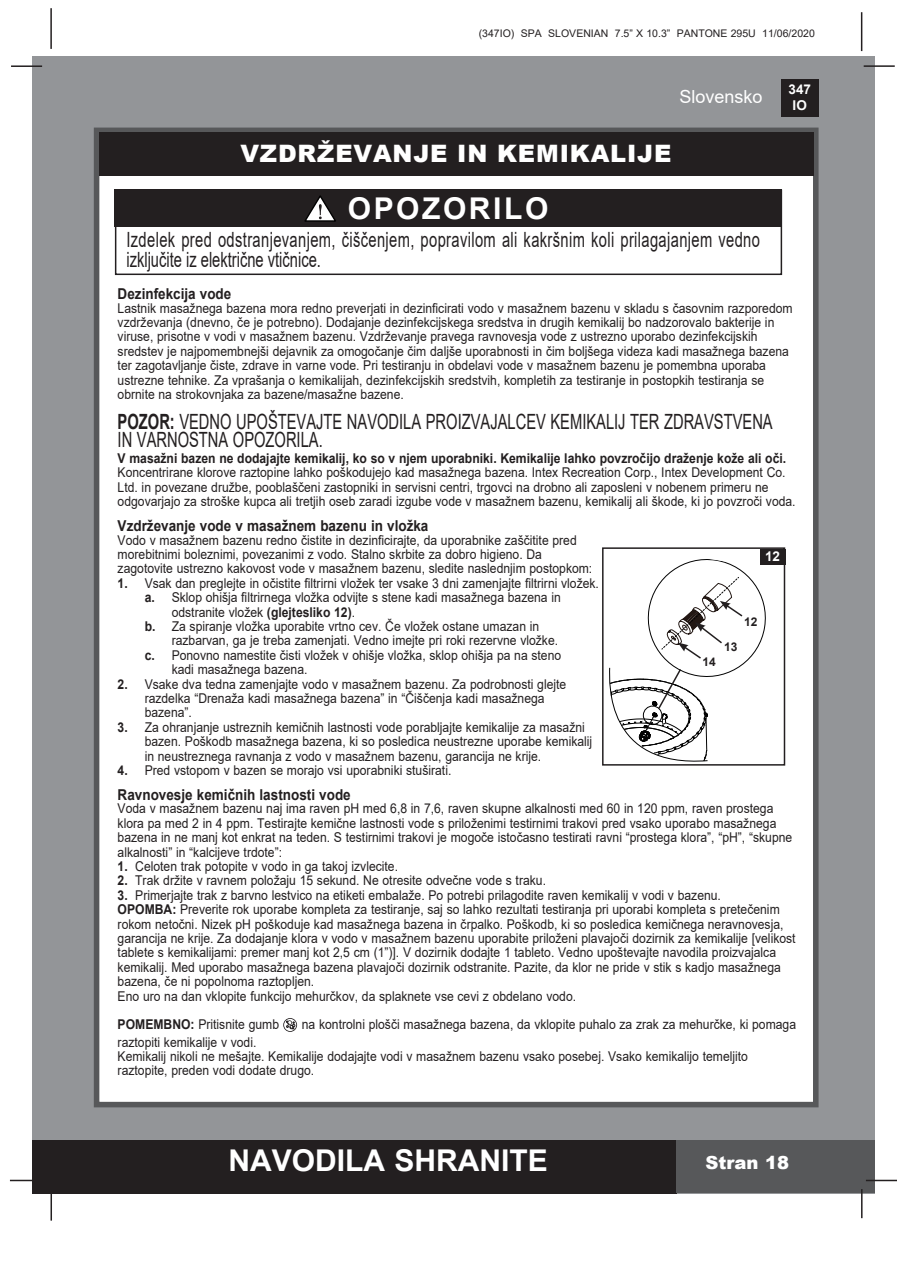
<style>
.page{position:relative;width:897px;height:1264px;background:#fff}
.page>*{position:absolute;margin:0;border:0;box-sizing:border-box;transform-origin:0 0}
.t1{font:700 30px "Arial";color:#fff}
.t2{font:700 30px "Arial";letter-spacing:.085em;color:#fff}
.t3{font:900 24px "Arial";letter-spacing:.035em;color:#fff}
.body{font:21px/19.5px "Arial";letter-spacing:.025em;color:#231f20;scale:.7 1}
.body-2{font:21px "Arial";color:#231f20;scale:.7 1}
.t4{font:18px "Arial";color:#fff}
.t5{font:900 18px "Arial";color:#fff}
.body-3{font:700 15px "Arial";color:#231f20;scale:.9 1}
.body-4{font:13.5px/14.4px "Arial";color:#231f20;scale:.9 1}
.t6{font:700 13.5px/16.2px "Arial";color:#fff;text-align:center}
.t7{font:700 12px "Arial";color:#231f20}
.t8{font:10.5px "Arial";color:#231f20}
.s1{font-weight:700}
</style>
<div class="page">
<div style="left:33px;top:56px;width:842px;height:1137px;background:#939598"></div>
<div style="left:780px;top:79px;width:38px;height:38px;background:#231f20"></div>
<hr style="left:863px;top:65px;width:31px;height:2px;background:#231f20">
<hr style="left:50px;top:8px;width:2px;height:41px;background:#231f20">
<hr style="left:860px;top:12px;width:2px;height:39px;background:#231f20">
<div style="left:33px;top:1140px;width:644px;height:53px;background:#231f20"></div>
<div style="left:676px;top:1140px;width:199px;height:53px;background:#57585a"></div>
<hr style="left:865px;top:1179px;width:31px;height:2px;background:#231f20">
<hr style="left:860px;top:1189px;width:2px;height:29px;background:#231f20">
<hr style="left:50px;top:1190px;width:2px;height:30px;background:#231f20">
<hr style="left:10px;top:1179px;width:31px;height:2px;background:#231f20">
<hr style="left:11px;top:65px;width:31px;height:2px;background:#231f20">
<div style="left:94px;top:128px;width:724px;height:979px;background:#fff;border:6px solid #57585a"></div>
<div style="left:99px;top:132px;width:714px;height:44px;background:#231f20"></div>
<svg style="left:283px;top:1018px;width:14px;height:14px"></svg>
<div style="left:602px;top:547px;width:183px;height:218px;border:2px solid #231f20"></div>
<div style="left:760px;top:549px;width:25px;height:16px;background:#231f20"></div>
<svg style="left:602px;top:555px;width:167px;height:211px"></svg>
<div style="left:722px;top:640px;width:19px;height:15px;background:#fff"></div>
<div style="left:115px;top:190px;width:667px;height:85px;border:2px solid #231f20"></div>
<div style="left:115px;top:189px;width:666px;height:37px;background:#231f20"></div>
<svg style="left:304px;top:195px;width:32px;height:27px"></svg>
<p class="t8" style="left:478px;top:26px;width:337px">(347IO) SPA SLOVENIAN 7.5” X 10.3” PANTONE 295U 11/06/2020</p>
<h3 class="t4" style="left:679px;top:84px;width:85px">Slovensko</h3>
<p class="t3" style="left:240px;top:136px;width:432px">VZDRŽEVANJE IN KEMIKALIJE</p>
<p class="t2" style="left:348px;top:187px;width:202px">OPOZORILO</p>
<p class="body" style="left:126px;top:230px;width:906px">Izdelek pred odstranjevanjem, čiščenjem, popravilom ali kakršnim koli prilagajanjem vedno izključite iz električne vtičnice.</p>
<p class="t6" style="left:788px;top:81px;width:24px">347<br>IO</p>
<p class="body-3" style="left:118px;top:283px;width:128px">Dezinfekcija vode</p>
<p class="body-4" style="left:118px;top:300px;width:751px">Lastnik masažnega bazena mora redno preverjati in dezinficirati vodo v masažnem bazenu v skladu s časovnim razporedom vzdrževanja (dnevno, če je potrebno). Dodajanje dezinfekcijskega sredstva in drugih kemikalij bo nadzorovalo bakterije in viruse, prisotne v vodi v masažnem bazenu. Vzdrževanje pravega ravnovesja vode z ustrezno uporabo dezinfekcijskih</p>
<p class="body-4" style="left:118px;top:344px;width:747px">sredstev je najpomembnejši dejavnik za omogočanje čim daljše uporabnosti in čim boljšega videza kadi masažnega bazena ter zagotavljanje čiste, zdrave in varne vode. Pri testiranju in obdelavi vode v masažnem bazenu je pomembna uporaba ustrezne tehnike. Za vprašanja o kemikalijah, dezinfekcijskih sredstvih, kompletih za testiranje in postopkih testiranja se</p>
<p class="body-4" style="left:118px;top:387px;width:319px">obrnite na strokovnjaka za bazene/masažne bazene.</p>
<p class="body-2" style="left:118px;top:407px;width:937px"><span class="s1">POZOR:</span> VEDNO UPOŠTEVAJTE NAVODILA PROIZVAJALCEV KEMIKALIJ TER ZDRAVSTVENA</p>
<p class="body-2" style="left:118px;top:425px;width:294px">IN VARNOSTNA OPOZORILA.</p>
<p class="body-4" style="left:118px;top:451px;width:754px"><span class="s1">V masažni bazen ne dodajajte kemikalij, ko so v njem uporabniki. Kemikalije lahko povzročijo draženje kože ali oči.<br></span>Koncentrirane klorove raztopine lahko poškodujejo kad masažnega bazena. Intex Recreation Corp., Intex Development Co.<br>Ltd. in povezane družbe, pooblaščeni zastopniki in servisni centri, trgovci na drobno ali zaposleni v nobenem primeru ne odgovarjajo za stroške kupca ali tretjih oseb zaradi izgube vode v masažnem bazenu, kemikalij ali škode, ki jo povzroči voda.</p>
<p class="body-3" style="left:118px;top:515px;width:347px">Vzdrževanje vode v masažnem bazenu in vložka</p>
<p class="body-4" style="left:118px;top:532px;width:511px">Vodo v masažnem bazenu redno čistite in dezinficirajte, da uporabnike zaščitite pred morebitnimi boleznimi, povezanimi z vodo. Stalno skrbite za dobro higieno. Da</p>
<p class="body-4" style="left:118px;top:561px;width:529px">zagotovite ustrezno kakovost vode v masažnem bazenu, sledite naslednjim postopkom:</p>
<p class="body-4" style="left:118px;top:576px;width:536px"><span class="s1">1.</span> Vsak dan preglejte in očistite filtrirni vložek ter vsake 3 dni zamenjajte filtrirni vložek.</p>
<p class="body-4" style="left:172px;top:590px;width:434px;text-indent:-27px"><span class="s1">a.</span> Sklop ohišja filtrirnega vložka odvijte s stene kadi masažnega bazena in odstranite vložek <span class="s1">(glejtesliko 12)</span>.</p>
<p class="body-4" style="left:145px;top:619px;width:440px"><span class="s1">b.</span> Za spiranje vložka uporabite vrtno cev. Če vložek ostane umazan in</p>
<p class="body-4" style="left:172px;top:633px;width:431px">razbarvan, ga je treba zamenjati. Vedno imejte pri roki rezervne vložke.</p>
<p class="body-4" style="left:145px;top:648px;width:464px"><span class="s1">c.</span> Ponovno namestite čisti vložek v ohišje vložka, sklop ohišja pa na steno</p>
<p class="body-4" style="left:172px;top:662px;width:152px">kadi masažnega bazena.</p>
<p class="body-4" style="left:118px;top:676px;width:500px;text-align:center"><span class="s1">2.</span> Vsake dva tedna zamenjajte vodo v masažnem bazenu. Za podrobnosti glejte razdelka “Drenaža kadi masažnega bazena” in “Čiščenja kadi masažnega</p>
<p class="body-4" style="left:145px;top:705px;width:54px">bazena”.</p>
<p class="body-4" style="left:145px;top:720px;width:499px;text-indent:-27px"><span class="s1">3.</span> Za ohranjanje ustreznih kemičnih lastnosti vode porabljajte kemikalije za masažni bazen. Poškodb masažnega bazena, ki so posledica neustrezne uporabe kemikalij in neustreznega ravnanja z vodo v masažnem bazenu, garancija ne krije.</p>
<p class="body-4" style="left:118px;top:763px;width:372px"><span class="s1">4.</span> Pred vstopom v bazen se morajo vsi uporabniki stuširati.</p>
<p class="body-3" style="left:118px;top:784px;width:260px">Ravnovesje kemičnih lastnosti vode</p>
<p class="body-4" style="left:118px;top:801px;width:751px">Voda v masažnem bazenu naj ima raven pH med 6,8 in 7,6, raven skupne alkalnosti med 60 in 120 ppm, raven prostega klora pa med 2 in 4 ppm. Testirajte kemične lastnosti vode s priloženimi testirnimi trakovi pred vsako uporabo masažnega bazena in ne manj kot enkrat na teden. S testirnimi trakovi je mogoče istočasno testirati ravni “prostega klora”, “pH”, “skupne alkalnosti” in “kalcijeve trdote”:</p>
<p class="body-4" style="left:118px;top:859px;width:313px"><span class="s1">1.</span> Celoten trak potopite v vodo in ga takoj izvlecite.</p>
<p class="body-4" style="left:118px;top:873px;width:477px"><span class="s1">2.</span> Trak držite v ravnem položaju 15 sekund. Ne otresite odvečne vode s traku.</p>
<p class="body-4" style="left:118px;top:888px;width:671px"><span class="s1">3.</span> Primerjajte trak z barvno lestvico na etiketi embalaže. Po potrebi prilagodite raven kemikalij v vodi v bazenu.</p>
<p class="body-4" style="left:118px;top:902px;width:754px"><span class="s1">OPOMBA:</span> Preverite rok uporabe kompleta za testiranje, saj so lahko rezultati testiranja pri uporabi kompleta s pretečenim rokom netočni. Nizek pH poškoduje kad masažnega bazena in črpalko. Poškodb, ki so posledica kemičnega neravnovesja, garancija ne krije. Za dodajanje klora v vodo v masažnem bazenu uporabite priloženi plavajoči dozirnik za kemikalije [velikost tablete s kemikalijami: premer manj kot 2,5 cm (1”)]. V dozirnik dodajte 1 tableto. Vedno upoštevajte navodila proizvajalca kemikalij. Med uporabo masažnega bazena plavajoči dozirnik odstranite. Pazite, da klor ne pride v stik s kadjo masažnega bazena, če ni popolnoma raztopljen.</p>
<p class="body-4" style="left:118px;top:988px;width:511px">Eno uro na dan vklopite funkcijo mehurčkov, da splaknete vse cevi z obdelano vodo.</p>
<p class="body-4" style="left:118px;top:1017px;width:181px"><span class="s1">POMEMBNO:</span> Pritisnite gumb</p>
<p class="body-4" style="left:302px;top:1017px;width:550px">na kontrolni plošči masažnega bazena, da vklopite puhalo za zrak za mehurčke, ki pomaga</p>
<p class="body-4" style="left:118px;top:1034px;width:156px">raztopiti kemikalije v vodi.</p>
<p class="body-4" style="left:118px;top:1049px;width:701px">Kemikalij nikoli ne mešajte. Kemikalije dodajajte vodi v masažnem bazenu vsako posebej. Vsako kemikalijo temeljito</p>
<p class="body-4" style="left:118px;top:1063px;width:220px">raztopite, preden vodi dodate drugo.</p>
<p class="t6" style="left:765px;top:548px;width:17px">12</p>
<p class="t7" style="left:744px;top:613px;width:15px">12</p>
<p class="t7" style="left:724px;top:638px;width:15px">13</p>
<p class="t7" style="left:702px;top:653px;width:15px">14</p>
<h1 class="t1" style="left:228px;top:1139px;width:321px">NAVODILA SHRANITE</h1>
<h3 class="t5" style="left:705px;top:1149px;width:85px">Stran 18</h3>
</div>
